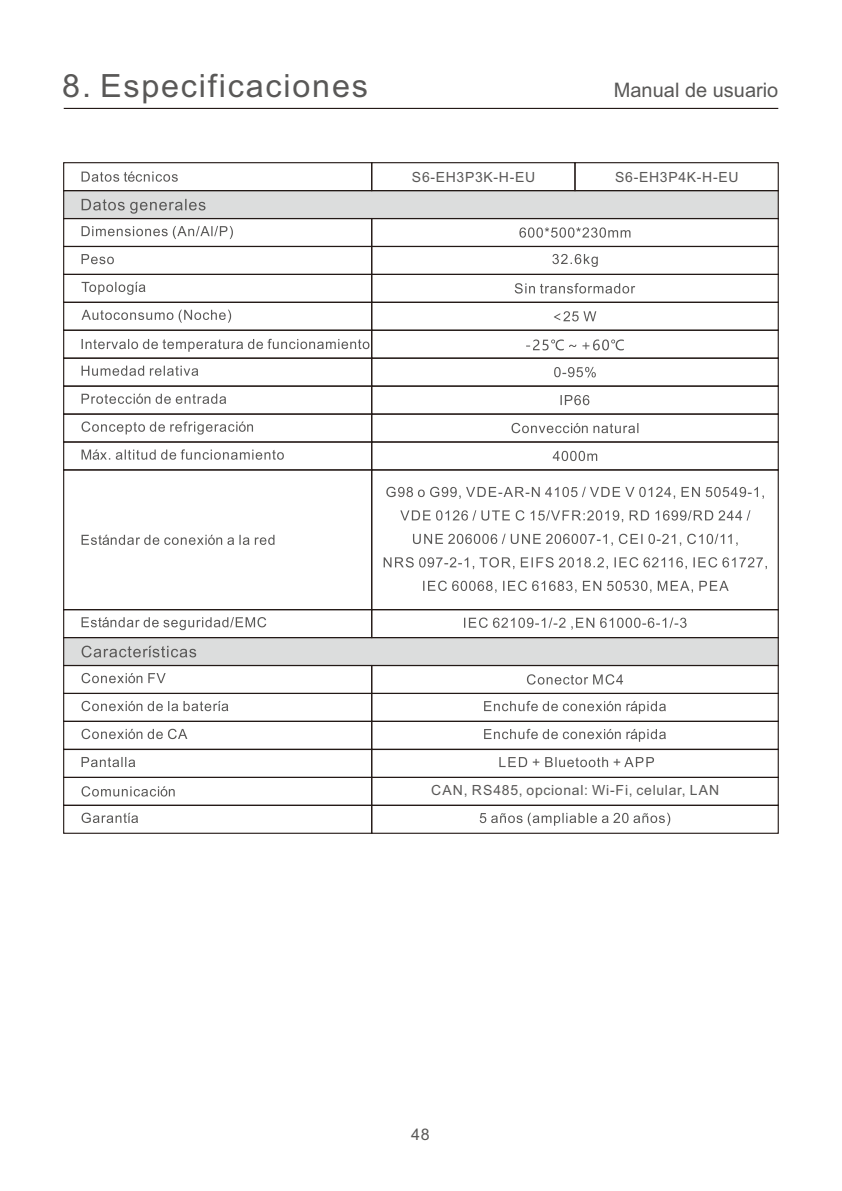
<style>
.page{position:relative;width:842px;height:1191px;background:#fff}
.page>*{position:absolute;margin:0;border:0;box-sizing:border-box;transform-origin:0 0}
.t1{font:32px "Arial";letter-spacing:.055em;color:#595857}
.t2{font:20px "Arial";color:#595857}
.t3{font:16px "Arial";color:#595857}
.t4{font:14px "Arial";letter-spacing:.05em;color:#595857}
</style>
<div class="page">
<div style="left:63px;top:693px;width:309px;height:29px;border:1px solid #231916"></div>
<div style="left:63px;top:749px;width:309px;height:29px;border:1px solid #231916"></div>
<div style="left:63px;top:777px;width:309px;height:29px;border:1px solid #231916"></div>
<div style="left:63px;top:804px;width:309px;height:30px;border:1px solid #231916"></div>
<div style="left:371px;top:693px;width:408px;height:29px;border:1px solid #231916"></div>
<div style="left:63px;top:469px;width:309px;height:141px;border:1px solid #231916"></div>
<div style="left:371px;top:469px;width:408px;height:141px;border:1px solid #231916"></div>
<div style="left:371px;top:749px;width:408px;height:29px;border:1px solid #231916"></div>
<div style="left:371px;top:777px;width:408px;height:29px;border:1px solid #231916"></div>
<div style="left:371px;top:804px;width:408px;height:30px;border:1px solid #231916"></div>
<div style="left:63px;top:441px;width:309px;height:29px;border:1px solid #231916"></div>
<div style="left:371px;top:441px;width:408px;height:29px;border:1px solid #231916"></div>
<svg style="left:553px;top:451px;width:44px;height:10px"></svg>
<div style="left:63px;top:665px;width:309px;height:29px;border:1px solid #231916"></div>
<div style="left:371px;top:665px;width:408px;height:29px;border:1px solid #231916"></div>
<svg style="left:526px;top:339px;width:98px;height:11px"></svg>
<svg style="left:554px;top:367px;width:42px;height:10px"></svg>
<div style="left:63px;top:246px;width:309px;height:29px;border:1px solid #231916"></div>
<div style="left:63px;top:357px;width:309px;height:30px;border:1px solid #231916"></div>
<div style="left:371px;top:246px;width:408px;height:29px;border:1px solid #231916"></div>
<div style="left:371px;top:357px;width:408px;height:30px;border:1px solid #231916"></div>
<svg style="left:554px;top:311px;width:42px;height:10px"></svg>
<div style="left:63px;top:274px;width:309px;height:29px;border:1px solid #231916"></div>
<div style="left:63px;top:302px;width:309px;height:29px;border:1px solid #231916"></div>
<div style="left:371px;top:274px;width:408px;height:29px;border:1px solid #231916"></div>
<div style="left:371px;top:302px;width:408px;height:29px;border:1px solid #231916"></div>
<div style="left:63px;top:413px;width:309px;height:29px;border:1px solid #231916"></div>
<div style="left:63px;top:385px;width:309px;height:29px;border:1px solid #231916"></div>
<div style="left:371px;top:413px;width:408px;height:29px;border:1px solid #231916"></div>
<div style="left:371px;top:385px;width:408px;height:29px;border:1px solid #231916"></div>
<div style="left:63px;top:609px;width:309px;height:29px;border:1px solid #231916"></div>
<div style="left:371px;top:609px;width:408px;height:29px;border:1px solid #231916"></div>
<div style="left:63px;top:162px;width:309px;height:29px;border:1px solid #231916"></div>
<div style="left:371px;top:162px;width:204px;height:29px;border:1px solid #231916"></div>
<div style="left:574px;top:162px;width:205px;height:29px;border:1px solid #231916"></div>
<svg style="left:519px;top:227px;width:111px;height:11px"></svg>
<svg style="left:552px;top:254px;width:46px;height:13px"></svg>
<svg style="left:560px;top:395px;width:29px;height:10px"></svg>
<hr style="left:64px;top:108px;width:714px;height:1px;background:#231916">
<svg style="left:63px;top:636px;width:716px;height:30px;background:#cbcbcb"></svg>
<svg style="left:82px;top:728px;width:105px;height:11px"></svg>
<svg style="left:82px;top:701px;width:146px;height:10px"></svg>
<svg style="left:82px;top:786px;width:93px;height:10px"></svg>
<svg style="left:82px;top:812px;width:56px;height:11px"></svg>
<svg style="left:82px;top:757px;width:53px;height:10px"></svg>
<svg style="left:82px;top:535px;width:192px;height:10px"></svg>
<svg style="left:82px;top:617px;width:184px;height:13px"></svg>
<svg style="left:82px;top:449px;width:202px;height:11px"></svg>
<svg style="left:82px;top:673px;width:84px;height:10px"></svg>
<svg style="left:82px;top:226px;width:151px;height:13px"></svg>
<svg style="left:82px;top:254px;width:32px;height:10px"></svg>
<svg style="left:82px;top:339px;width:287px;height:13px"></svg>
<svg style="left:82px;top:366px;width:116px;height:10px"></svg>
<svg style="left:63px;top:189px;width:716px;height:31px;background:#cbcbca"></svg>
<svg style="left:82px;top:282px;width:63px;height:13px"></svg>
<svg style="left:82px;top:310px;width:149px;height:13px"></svg>
<svg style="left:82px;top:421px;width:171px;height:13px"></svg>
<svg style="left:82px;top:394px;width:144px;height:10px"></svg>
<svg style="left:82px;top:171px;width:96px;height:11px"></svg>
<svg style="left:484px;top:729px;width:182px;height:13px"></svg>
<svg style="left:484px;top:701px;width:182px;height:13px"></svg>
<svg style="left:480px;top:812px;width:190px;height:14px"></svg>
<svg style="left:499px;top:757px;width:155px;height:10px"></svg>
<svg style="left:384px;top:487px;width:383px;height:106px"></svg>
<svg style="left:464px;top:617px;width:222px;height:12px"></svg>
<svg style="left:527px;top:674px;width:96px;height:10px"></svg>
<svg style="left:515px;top:283px;width:120px;height:10px"></svg>
<svg style="left:511px;top:423px;width:127px;height:10px"></svg>
<h1 class="t1" style="left:62px;top:74px;width:307px">8. Especificaciones</h1>
<h2 class="t2" style="left:614px;top:82px;width:166px">Manual de usuario</h2>
<p class="t4" style="left:412px;top:171px;width:125px">S6-EH3P3K-H-EU</p>
<p class="t4" style="left:615px;top:171px;width:125px">S6-EH3P4K-H-EU</p>
<p class="t4" style="left:431px;top:785px;width:290px">CAN, RS485, opcional: Wi-Fi, celular, LAN</p>
<p class="t3" style="left:411px;top:1128px;width:20px">48</p>
</div>
